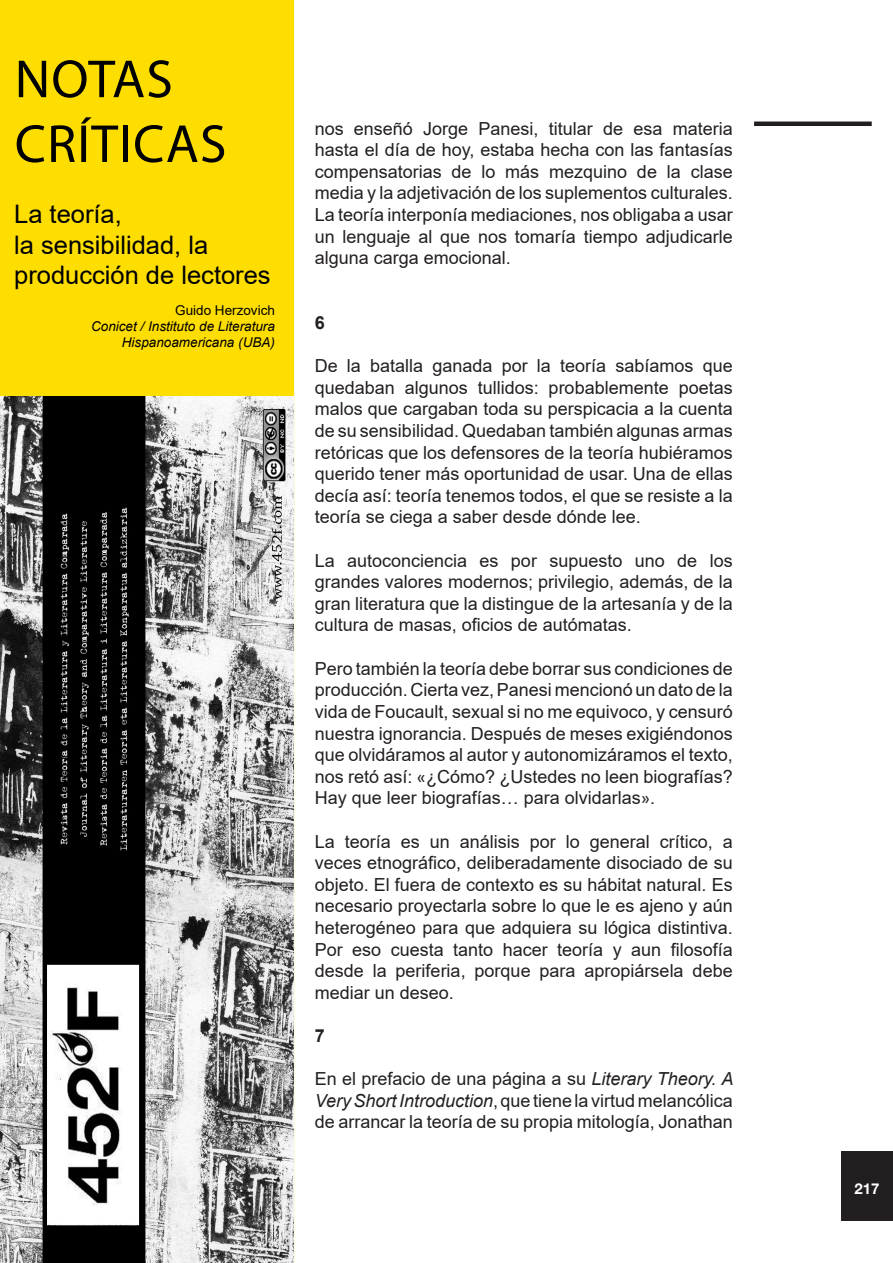
<style>
.page{position:relative;width:893px;height:1263px;background:#fff}
.page>*{position:absolute;margin:0;border:0;box-sizing:border-box;transform-origin:0 0}
.t1{font:54px/64.8px "Myriad Pro";letter-spacing:.02em;color:#000}
.t2{font:25.5px/30.6px "Arial";color:#000}
.t3{font:18px/21.6px "Arial";color:#231f20;text-align:justify}
.t4{font:700 18px "Arial";color:#231f20}
.t5{font:700 15px "Helvetica Neue";color:#fff}
.t6{font:italic 13.5px/16.2px "Arial";color:#000;text-align:right}
.t7{font:13.5px "Arial";color:#000}
.s1{font-family:"Calibri"}
.s2{font-style:italic}
</style>
<div class="page">
<hr style="left:754px;top:122px;width:118px;height:4px;background:#231f20">
<div style="left:841px;top:1151px;width:52px;height:70px;background:#231f20"></div>
<div style="left:0;top:0;width:294px;height:396px;background:#fedd00"></div>
<img style="left:0;top:396px;width:294px;height:867px">
<h1 class="t1" style="left:15px;top:46px;width:213px">NOTAS<br>CRÍTICAS</h1>
<h2 class="t2" style="left:14px;top:199px;width:258px">La teoría,<br>la sensibilidad, la producción de lectores</h2>
<p class="t7" style="left:175px;top:301px;width:101px">Guido Herzovich</p>
<p class="t6" style="left:91px;top:319px;width:185px">Conicet / Instituto de Literatura<br>Hispanoamericana (UBA)</p>
<p class="t3" style="left:315px;top:117px;width:420px">nos enseñó Jorge Panesi, titular de esa materia hasta el día de hoy, estaba hecha con las fantasías compensatorias de lo más mezquino de la clase media y la adjetivación de los suplementos culturales.<br>La teoría interponía mediaciones, nos obligaba a usar un lenguaje al que nos tomaría tiempo adjudicarle alguna carga emocional.</p>
<p class="t4" style="left:315px;top:310px;width:12px">6</p>
<p class="t3" style="left:315px;top:355px;width:420px">De la batalla ganada por la teoría sabíamos que quedaban algunos tullidos: probablemente poetas malos que cargaban toda su perspicacia a la cuenta de su sensibilidad. Quedaban también algunas armas retóricas que los defensores de la teoría hubiéramos querido tener más oportunidad de usar. Una de ellas decía así: teoría tenemos todos, el que se resiste a la teoría se ciega a saber desde dónde lee.</p>
<p class="t3" style="left:315px;top:549px;width:420px">La autoconciencia es por supuesto uno de los grandes valores modernos; privilegio, además, de la gran literatura que la distingue de la artesanía y de la cultura de masas, oficios de autómatas.</p>
<p class="t3" style="left:315px;top:657px;width:420px">Pero también la teoría debe borrar sus condiciones de producción. Cierta vez, Panesi mencionó un dato de la vida de Foucault, sexual si no me equivoco, y censuró nuestra ignorancia. Después de meses exigiéndonos que olvidáramos al autor y autonomizáramos el texto, nos retó así: <span class="s1">«</span>¿Cómo? ¿Ustedes no leen biografías?<br>Hay que leer biografías… para olvidarlas<span class="s1">»</span>.</p>
<p class="t3" style="left:315px;top:830px;width:420px">La teoría es un análisis por lo general crítico, a veces etnográfico, deliberadamente disociado de su objeto. El fuera de contexto es su hábitat natural. Es necesario proyectarla sobre lo que le es ajeno y aún heterogéneo para que adquiera su lógica distintiva.<br>Por eso cuesta tanto hacer teoría y aun filosofía desde la periferia, porque para apropiársela debe mediar un deseo.</p>
<p class="t4" style="left:315px;top:1023px;width:12px">7</p>
<p class="t3" style="left:315px;top:1068px;width:420px">En el prefacio de una página a su <span class="s2">Literary Theory. A Very Short Introduction</span>, que tiene la virtud melancólica de arrancar la teoría de su propia mitología, Jonathan</p>
<p class="t5" style="left:854px;top:1179px;width:27px">217</p>
</div>
